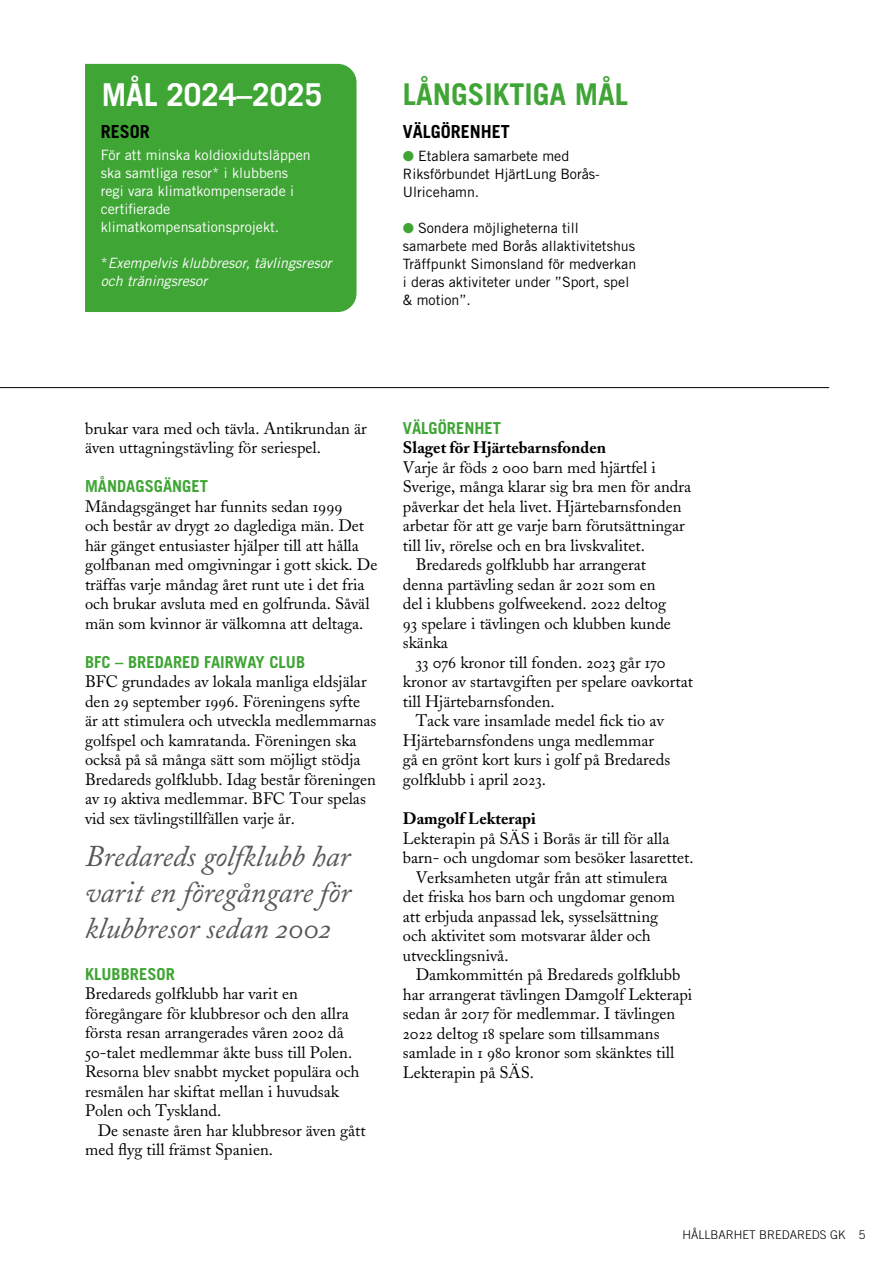
<style>
.page{position:relative;width:893px;height:1263px;background:#fff}
.page>*{position:absolute;margin:0;border:0;box-sizing:border-box;transform-origin:0 0}
.t1{font:700 31.5px "Trade Gothic";color:#fff}
.t2{font:30px/36px "Adobe Caslon Italic Os F";color:#575756;text-align:justify}
.t3{font:700 30px "Trade Gothic";color:#3fa535}
.t4{font:700 18px "Trade Gothic";color:#000}
.t5{font:16.5px/19.5px "Adobe Caslon OSF";color:#000}
.t6{font:700 16.5px "Trade Gothic";color:#3fa535}
.t7{font:700 16.5px "Adobe Caslon";color:#000}
.t8{font:14.25px/18px "Trade Gothic";color:#000}
.t9{font:14.25px/18px "Trade Gothic";color:#fff}
.t10{font:italic 14.25px/18px "Trade Gothic";color:#fff}
.t11{font:300 12px "Trade Gothic";color:#000}
.s1{font-style:normal}
.s2{color:#3fa535}
</style>
<div class="page">
<div style="left:85px;top:63px;width:272px;height:249px;background:#3fa535"></div>
<hr style="left:0;top:387px;width:829px;height:1px;background:#000">
<h1 class="t1" style="left:102px;top:75px;width:222px">MÅL 2024–2025</h1>
<p class="t4" style="left:101px;top:120px;width:51px">RESOR</p>
<p class="t9" style="left:101px;top:146px;width:212px">För att minska koldioxidutsläppen ska samtliga resor* i klubbens regi vara klimatkompenserade i certifierade klimatkompensationsprojekt.</p>
<p class="t10" style="left:101px;top:254px;width:232px"><span class="s1">*</span>Exempelvis klubbresor, tävlingsresor och träningsresor</p>
<h2 class="t3" style="left:403px;top:76px;width:227px">LÅNGSIKTIGA MÅL</h2>
<p class="t4" style="left:403px;top:121px;width:109px">VÄLGÖRENHET</p>
<p class="t8" style="left:403px;top:146px;width:199px"><span class="s2">●</span> Etablera samarbete med<br>Riksförbundet HjärtLung Borås-<br>Ulricehamn.</p>
<p class="t8" style="left:403px;top:218px;width:235px"><span class="s2">●</span> Sondera möjligheterna till samarbete med Borås allaktivitetshus<br>Träffpunkt Simonsland för medverkan i deras aktiviteter under ”Sport, spel &amp; motion”.</p>
<p class="t5" style="left:85px;top:419px;width:283px">brukar vara med och tävla. Antikrundan är även uttagningstävling för seriespel.</p>
<p class="t6" style="left:85px;top:476px;width:124px">MÅNDAGSGÄNGET</p>
<p class="t5" style="left:85px;top:497px;width:294px">Måndagsgänget har funnits sedan 1999<br>och består av drygt 20 daglediga män. Det här gänget entusiaster hjälper till att hålla golfbanan med omgivningar i gott skick. De träffas varje måndag året runt ute i det fria och brukar avsluta med en golfrunda. Såväl män som kvinnor är välkomna att deltaga.</p>
<p class="t6" style="left:85px;top:652px;width:222px">BFC – BREDARED FAIRWAY CLUB</p>
<p class="t5" style="left:85px;top:672px;width:293px">BFC grundades av lokala manliga eldsjälar den 29 september 1996. Föreningens syfte är att stimulera och utveckla medlemmarnas golfspel och kamratanda. Föreningen ska också på så många sätt som möjligt stödja Bredareds golfklubb. Idag består föreningen av 19 aktiva medlemmar. BFC Tour spelas vid sex tävlingstillfällen varje år.</p>
<h2 class="t2" style="left:85px;top:839px;width:267px">Bredareds golfklubb har varit en föregångare för klubbresor sedan 2002</h2>
<p class="t6" style="left:85px;top:964px;width:91px">KLUBBRESOR</p>
<p class="t5" style="left:85px;top:984px;width:276px">Bredareds golfklubb har varit en föregångare för klubbresor och den allra första resan arrangerades våren 2002 då 50-talet medlemmar åkte buss till Polen.<br>Resorna blev snabbt mycket populära och resmålen har skiftat mellan i huvudsak Polen och Tyskland.</p>
<p class="t5" style="left:85px;top:1121px;width:282px;text-indent:13px">De senaste åren har klubbresor även gått med flyg till främst Spanien.</p>
<p class="t6" style="left:403px;top:418px;width:100px">VÄLGÖRENHET</p>
<p class="t7" style="left:403px;top:438px;width:205px">Slaget för Hjärtebarnsfonden</p>
<p class="t5" style="left:403px;top:458px;width:255px">Varje år föds 2 000 barn med hjärtfel i</p>
<p class="t5" style="left:403px;top:477px;width:290px">Sverige, många klarar sig bra men för andra</p>
<p class="t5" style="left:403px;top:497px;width:280px">påverkar det hela livet. Hjärtebarnsfonden</p>
<p class="t5" style="left:403px;top:516px;width:283px">arbetar för att ge varje barn förutsättningar</p>
<p class="t5" style="left:403px;top:536px;width:243px">till liv, rörelse och en bra livskvalitet.</p>
<p class="t5" style="left:416px;top:555px;width:232px">Bredareds golfklubb har arrangerat</p>
<p class="t5" style="left:403px;top:575px;width:254px">denna partävling sedan år 2021 som en</p>
<p class="t5" style="left:403px;top:594px;width:265px">del i klubbens golfweekend. 2022 deltog</p>
<p class="t5" style="left:403px;top:614px;width:270px">93 spelare i tävlingen och klubben kunde</p>
<p class="t5" style="left:403px;top:633px;width:47px">skänka</p>
<p class="t5" style="left:416px;top:653px;width:251px">33 076 kronor till fonden. 2023 går 170</p>
<p class="t5" style="left:403px;top:672px;width:292px">kronor av startavgiften per spelare oavkortat</p>
<p class="t5" style="left:403px;top:692px;width:153px">till Hjärtebarnsfonden.</p>
<p class="t5" style="left:416px;top:711px;width:250px">Tack vare insamlade medel fick tio av</p>
<p class="t5" style="left:403px;top:731px;width:253px">Hjärtebarnsfondens unga medlemmar</p>
<p class="t5" style="left:403px;top:750px;width:269px">gå en grönt kort kurs i golf på Bredareds</p>
<p class="t5" style="left:403px;top:770px;width:145px">golfklubb i april 2023.</p>
<p class="t7" style="left:403px;top:808px;width:135px">Damgolf Lekterapi</p>
<p class="t5" style="left:403px;top:828px;width:268px">Lekterapin på SÄS i Borås är till för alla</p>
<p class="t5" style="left:403px;top:848px;width:292px">barn- och ungdomar som besöker lasarettet.</p>
<p class="t5" style="left:416px;top:867px;width:254px">Verksamheten utgår från att stimulera</p>
<p class="t5" style="left:403px;top:887px;width:274px">det friska hos barn och ungdomar genom</p>
<p class="t5" style="left:403px;top:906px;width:257px">att erbjuda anpassad lek, sysselsättning</p>
<p class="t5" style="left:403px;top:926px;width:249px">och aktivitet som motsvarar ålder och</p>
<p class="t5" style="left:403px;top:945px;width:107px">utvecklingsnivå.</p>
<p class="t5" style="left:416px;top:965px;width:266px">Damkommittén på Bredareds golfklubb</p>
<p class="t5" style="left:403px;top:984px;width:291px">har arrangerat tävlingen Damgolf Lekterapi</p>
<p class="t5" style="left:403px;top:1004px;width:274px">sedan år 2017 för medlemmar. I tävlingen</p>
<p class="t5" style="left:403px;top:1023px;width:258px">2022 deltog 18 spelare som tillsammans</p>
<p class="t5" style="left:403px;top:1043px;width:273px">samlade in 1 980 kronor som skänktes till</p>
<p class="t5" style="left:403px;top:1062px;width:133px">Lekterapin på SÄS.</p>
<p class="t11" style="left:683px;top:1227px;width:184px">HÅLLBARHET BREDAREDS GK 5</p>
</div>
